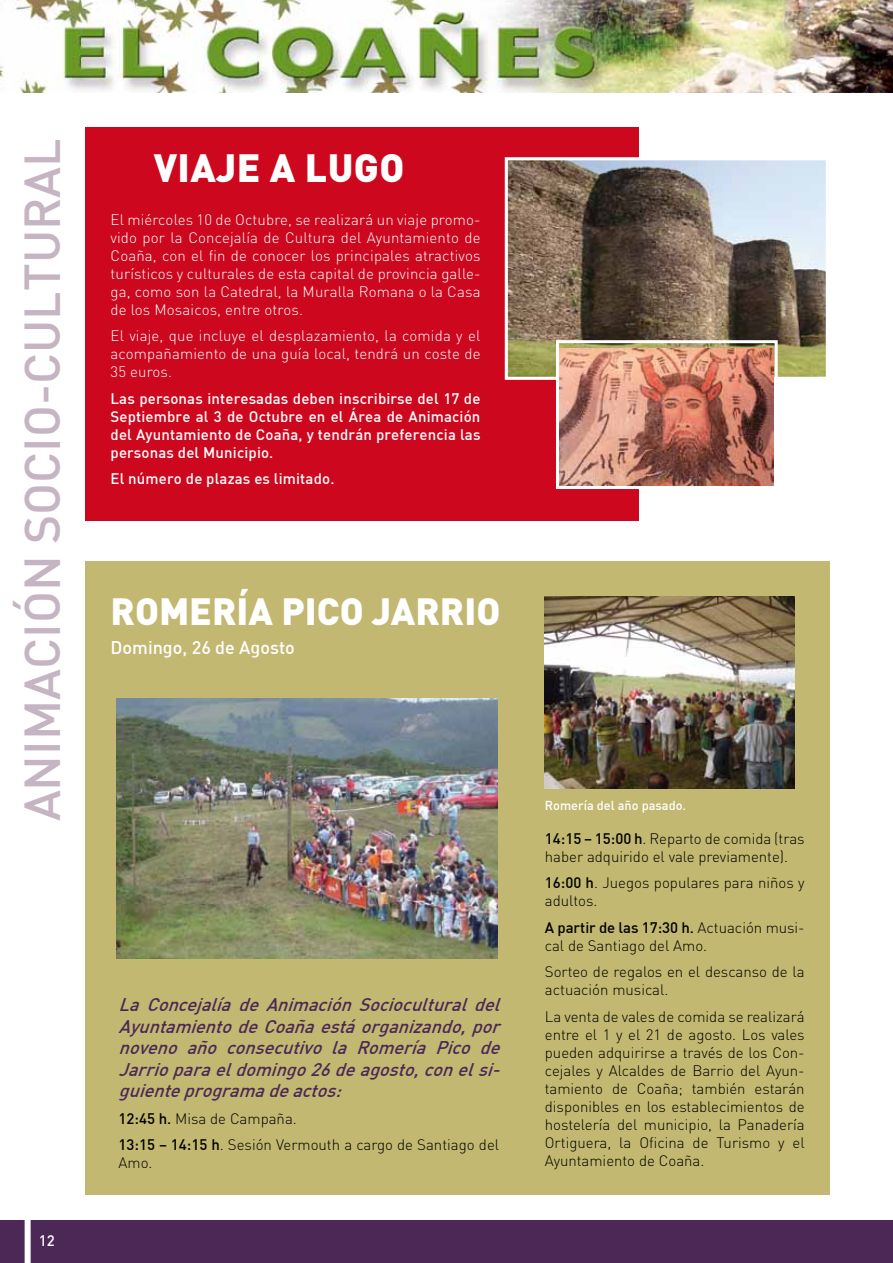
<style>
.page{position:relative;width:893px;height:1263px;background:#fff}
.page>*{position:absolute;margin:0;border:0;box-sizing:border-box;transform-origin:0 0}
.t1{font:500 49.5px "DIN";color:#c5b5c2}
.t2{font:900 39px "DIN";letter-spacing:.01em;color:#fff}
.t3{font:900 37.5px "DIN";color:#fff}
.t4{font:italic 500 18px/21.6px "DIN";color:#4b2856;text-align:justify}
.t5{font:500 18px "DIN";color:#fff}
.t6{font:300 15px/18px "DIN";color:#000}
.t7{font:300 15px/18px "DIN";letter-spacing:.01em;color:#fff;text-align:justify}
.t8{font:500 15px/18px "DIN";letter-spacing:.01em;color:#fff;text-align:justify}
.t9{font:500 12.75px "DIN";color:#fff}
.s1{font-weight:500}
</style>
<div class="page">
<img style="left:0;top:0;width:893px;height:92px">
<div style="left:0;top:1220px;width:893px;height:43px;background:#4b2856"></div>
<div style="left:25px;top:1214px;width:6px;height:49px;background:#fff"></div>
<div style="left:85px;top:128px;width:554px;height:393px;background:#cd071e"></div>
<img style="left:509px;top:161px;width:316px;height:215px">
<div style="left:505px;top:157px;width:324px;height:223px;border:3px solid #fff"></div>
<div style="left:85px;top:561px;width:744px;height:634px;background:#c3b871"></div>
<img style="left:117px;top:699px;width:380px;height:259px">
<img style="left:544px;top:597px;width:251px;height:192px">
<img style="left:560px;top:349px;width:213px;height:136px">
<div style="left:556px;top:340px;width:222px;height:149px;border:3px solid #fff"></div>
<h1 class="t1" style="left:11px;top:821px;width:685px;rotate:-90deg">ANIMACIÓN SOCIO-CULTURAL</h1>
<p class="t8" style="left:39px;top:1231px;width:17px">12</p>
<h2 class="t2" style="left:154px;top:141px;width:252px">VIAJE A LUGO</h2>
<p class="t7" style="left:111px;top:210px;width:371px">El miércoles 10 de Octubre, se realizará un viaje promo&shy;vido por la Concejalía de Cultura del Ayuntamiento de Coaña, con el fin de conocer los principales atractivos turísticos y culturales de esta capital de provincia galle&shy;ga, como son la Catedral, la Muralla Romana o la Casa de los Mosaicos, entre otros.</p>
<p class="t7" style="left:111px;top:327px;width:371px">El viaje, que incluye el desplazamiento, la comida y el acompañamiento de una guía local, tendrá un coste de 35 euros.</p>
<p class="t8" style="left:111px;top:389px;width:371px">Las personas interesadas deben inscribirse del 17 de Septiembre al 3 de Octubre en el Área de Animación del Ayuntamiento de Coaña, y tendrán preferencia las personas del Municipio.</p>
<p class="t8" style="left:111px;top:469px;width:225px">El número de plazas es limitado.</p>
<h3 class="t3" style="left:111px;top:586px;width:391px">ROMERÍA PICO JARRIO</h3>
<p class="t5" style="left:111px;top:636px;width:186px">Domingo, 26 de Agosto</p>
<p class="t4" style="left:119px;top:993px;width:389px">LaConcejalíadeAnimaciónSocioculturaldel AyuntamientodeCoañaestáorganizando,por noveno año consecutivo la Romería Pico de Jarrioparaeldomingo26deagosto,conelsi&shy;guienteprogramadeactos:</p>
<p class="t6" style="left:119px;top:1105px;width:382px;line-height:26.5px"><span class="s1">12:45 h.</span> Misa de Campaña.<br><span class="s1">13:15 – 14:15 h</span>. Sesión Vermouth a cargo de Santiago del</p>
<p class="t6" style="left:119px;top:1154px;width:36px">Amo.</p>
<p class="t9" style="left:545px;top:797px;width:143px">Romería del año pasado.</p>
<p class="t6" style="left:545px;top:829px;width:261px"><span class="s1">14:15 – 15:00 h</span>. Reparto de comida (tras haber adquirido el vale previamente).</p>
<p class="t6" style="left:545px;top:873px;width:261px"><span class="s1">16:00 h</span>. Juegos populares para niños y adultos.</p>
<p class="t6" style="left:545px;top:918px;width:261px"><span class="s1">A partir de las 17:30 h.</span> Actuación musi&shy;cal de Santiago del Amo.</p>
<p class="t6" style="left:545px;top:962px;width:261px">Sorteo de regalos en el descanso de la actuación musical.</p>
<p class="t6" style="left:545px;top:1007px;width:261px;text-align:justify">La venta de vales de comida se realizará entre el 1 y el 21 de agosto. Los vales pueden adquirirse a través de los Con&shy;cejales y Alcaldes de Barrio del Ayun&shy;tamiento de Coaña; también estarán disponibles en los establecimientos de hostelería del municipio, la Panadería Ortiguera, la Oficina de Turismo y el Ayuntamiento de Coaña.</p>
</div>
